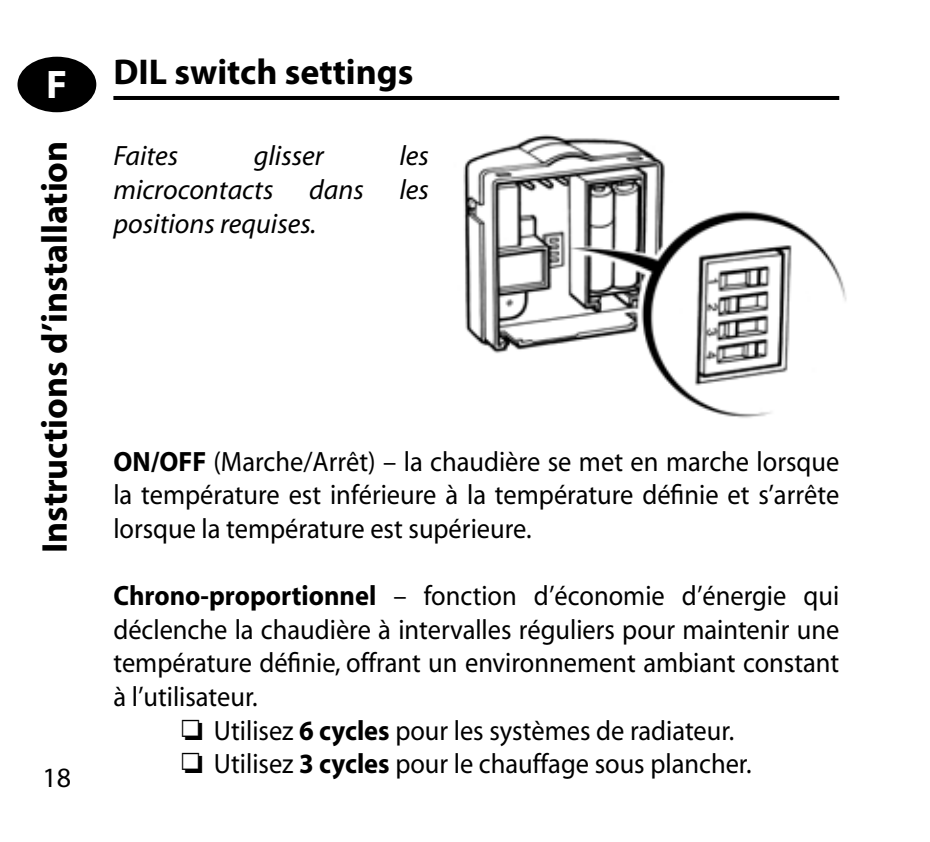
<style>
.page{position:relative;width:930px;height:842px;background:#fff}
.page>*{position:absolute;margin:0;border:0;box-sizing:border-box;transform-origin:0 0}
.t1{font:700 40px "Myriad";color:#fff}
.t2{font:700 36px "Myriad";color:#000}
.t3{font:700 36px "Myriad Pro";color:#000}
.t4{font:28px/33.6px "Myriad";color:#000;text-align:justify;scale:.95 1}
.t5{font:italic 28px "Myriad";color:#000}
.t6{font:28px "Myriad";color:#000}
.s1{font-weight:700}
.s2{font-family:"Monotype Sorts"}
</style>
<div class="page">
<img style="left:463px;top:134px;width:384px;height:284px">
<hr style="left:113px;top:96px;width:726px;height:4px;background:#000">
<div style="left:19px;top:59px;width:75px;height:51px;background:#000;border-radius:50%"></div>
<div style="left:17px;top:57px;width:79px;height:55px;border:4px solid #000;border-radius:50%"></div>
<h1 class="t1" style="left:46px;top:64px;width:23px">F</h1>
<p class="t2" style="left:36px;top:553px;width:414px;rotate:-90deg">Instructions d’installation</p>
<p class="t6" style="left:42px;top:763px;width:30px">18</p>
<p class="t3" style="left:113px;top:48px;width:302px">DIL switch settings</p>
<p class="t5" style="left:113px;top:142px;width:66px">Faites</p>
<p class="t5" style="left:254px;top:142px;width:71px">glisser</p>
<p class="t5" style="left:399px;top:142px;width:31px">les</p>
<p class="t5" style="left:113px;top:176px;width:162px">microcontacts</p>
<p class="t5" style="left:309px;top:176px;width:56px">dans</p>
<p class="t5" style="left:399px;top:176px;width:31px">les</p>
<p class="t5" style="left:113px;top:209px;width:205px">positions requises.</p>
<p class="t4" style="left:113px;top:446px;width:765px"><span class="s1">ON/OFF</span> (Marche/Arrêt) – la chaudière se met en marche lorsque la température est inférieure à la température définie et s’arrête lorsque la température est supérieure.</p>
<p class="t4" style="left:113px;top:580px;width:765px"><span class="s1">Chrono-proportionnel</span> – fonction d’économie d’énergie qui</p>
<p class="t4" style="left:113px;top:614px;width:765px">déclenche la chaudière à intervalles réguliers pour maintenir une</p>
<p class="t4" style="left:113px;top:647px;width:765px">température définie, offrant un environnement ambiant constant</p>
<p class="t4" style="left:113px;top:681px;width:153px">à l’utilisateur.</p>
<p class="t4" style="left:181px;top:715px;width:583px"><span class="s2">o</span> Utilisez <span class="s1">6 cycles</span> pour les systèmes de radiateur.</p>
<p class="t4" style="left:181px;top:748px;width:602px"><span class="s2">o</span> Utilisez <span class="s1">3 cycles</span> pour le chauffage sous plancher.</p>
</div>
